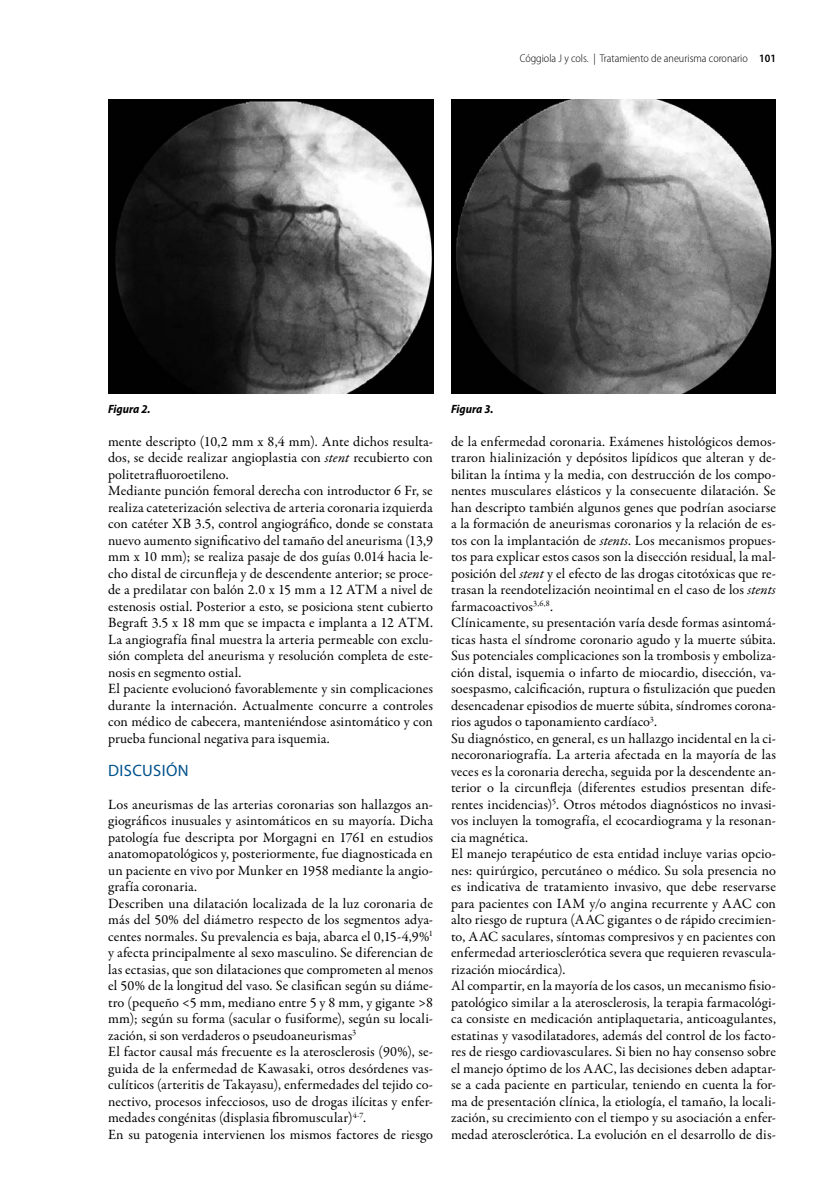
<style>
.page{position:relative;width:830px;height:1191px;background:#fff}
.page>*{position:absolute;margin:0;border:0;box-sizing:border-box;transform-origin:0 0}
.t1{font:16.5px "Myriad Pro";letter-spacing:.02em;color:#00528d}
.t2{font:14.25px/16.5px "Garamond Premr Pro";letter-spacing:.005em;color:#000}
.t3{font:italic 700 semi-condensed 12px "Myriad Pro";color:#000}
.t4{font:300 semi-condensed 11.25px "Myriad Pro";color:#000}
.s1{font-weight:600}
.s2{font-style:italic}
</style>
<div class="page">
<img style="left:108px;top:99px;width:325px;height:295px">
<img style="left:451px;top:99px;width:324px;height:295px">
<p class="t4" style="left:519px;top:52px;width:257px">Cóggiola J y cols. | Tratamiento de aneurisma coronario <span class="s1">101</span></p>
<p class="t3" style="left:108px;top:401px;width:44px">Figura 2.</p>
<p class="t3" style="left:451px;top:401px;width:44px">Figura 3.</p>
<p class="t2" style="left:108px;top:433px;width:326px">mente descripto (10,2 mm x 8,4 mm). Ante dichos resulta&shy;dos, se decide realizar angioplastia con <span class="s2">stent</span> recubierto con politetrafluoroetileno.<br>Mediante punción femoral derecha con introductor 6 Fr, se realiza cateterización selectiva de arteria coronaria izquierda con catéter XB 3.5, control angiográfico, donde se constata nuevo aumento significativo del tamaño del aneurisma (13,9 mm x 10 mm); se realiza pasaje de dos guías 0.014 hacia le&shy;cho distal de circunfleja y de descendente anterior; se proce&shy;de a predilatar con balón 2.0 x 15 mm a 12 ATM a nivel de estenosis ostial. Posterior a esto, se posiciona stent cubierto Begraft 3.5 x 18 mm que se impacta e implanta a 12 ATM.<br>La angiografía final muestra la arteria permeable con exclu&shy;sión completa del aneurisma y resolución completa de este&shy;nosis en segmento ostial.<br>El paciente evolucionó favorablemente y sin complicaciones durante la internación. Actualmente concurre a controles con médico de cabecera, manteniéndose asintomático y con prueba funcional negativa para isquemia.</p>
<p class="t1" style="left:108px;top:760px;width:82px">DISCUSIÓN</p>
<p class="t2" style="left:108px;top:796px;width:326px">Los aneurismas de las arterias coronarias son hallazgos an&shy;giográficos inusuales y asintomáticos en su mayoría. Dicha patología fue descripta por Morgagni en 1761 en estudios anatomopatológicos y, posteriormente, fue diagnosticada en un paciente en vivo por Munker en 1958 mediante la angio&shy;grafía coronaria.<br>Describen una dilatación localizada de la luz coronaria de más del 50% del diámetro respecto de los segmentos adya&shy;centes normales. Su prevalencia es baja, abarca el 0,15-4,9%<sup>1 </sup>y afecta principalmente al sexo masculino. Se diferencian de las ectasias, que son dilataciones que comprometen al menos el 50% de la longitud del vaso. Se clasifican según su diáme&shy;tro (pequeño &lt;5 mm, mediano entre 5 y 8 mm, y gigante &gt;8 mm); según su forma (sacular o fusiforme), según su locali&shy;zación, si son verdaderos o pseudoaneurismas<sup>3<br></sup>El factor causal más frecuente es la aterosclerosis (90%), se&shy;guida de la enfermedad de Kawasaki, otros desórdenes vas&shy;culíticos (arteritis de Takayasu), enfermedades del tejido co&shy;nectivo, procesos infecciosos, uso de drogas ilícitas y enfer&shy;medades congénitas (displasia fibromuscular)<sup>4-7</sup>.<br>En su patogenia intervienen los mismos factores de riesgo</p>
<p class="t2" style="left:451px;top:433px;width:326px">de la enfermedad coronaria. Exámenes histológicos demos&shy;traron hialinización y depósitos lipídicos que alteran y de&shy;bilitan la íntima y la media, con destrucción de los compo&shy;nentes musculares elásticos y la consecuente dilatación. Se han descripto también algunos genes que podrían asociarse a la formación de aneurismas coronarios y la relación de es&shy;tos con la implantación de <span class="s2">stents</span>. Los mecanismos propues&shy;tos para explicar estos casos son la disección residual, la mal&shy;posición del <span class="s2">stent</span> y el efecto de las drogas citotóxicas que re&shy;trasan la reendotelización neointimal en el caso de los <span class="s2">stents </span>farmacoactivos<sup>3,6,8</sup>.<br>Clínicamente, su presentación varía desde formas asintomá&shy;ticas hasta el síndrome coronario agudo y la muerte súbita.<br>Sus potenciales complicaciones son la trombosis y emboliza&shy;ción distal, isquemia o infarto de miocardio, disección, va&shy;soespasmo, calcificación, ruptura o fistulización que pueden desencadenar episodios de muerte súbita, síndromes corona&shy;rios agudos o taponamiento cardíaco<sup>3</sup>.<br>Su diagnóstico, en general, es un hallazgo incidental en la ci&shy;necoronariografía. La arteria afectada en la mayoría de las veces es la coronaria derecha, seguida por la descendente an&shy;terior o la circunfleja (diferentes estudios presentan dife&shy;rentes incidencias)<sup>5</sup>. Otros métodos diagnósticos no invasi&shy;vos incluyen la tomografía, el ecocardiograma y la resonan&shy;cia magnética.<br>El manejo terapéutico de esta entidad incluye varias opcio&shy;nes: quirúrgico, percutáneo o médico. Su sola presencia no es indicativa de tratamiento invasivo, que debe reservarse para pacientes con IAM y/o angina recurrente y AAC con alto riesgo de ruptura (AAC gigantes o de rápido crecimien&shy;to, AAC saculares, síntomas compresivos y en pacientes con enfermedad arteriosclerótica severa que requieren revascula&shy;rización miocárdica).<br>Al compartir, en la mayoría de los casos, un mecanismo fisio&shy;patológico similar a la aterosclerosis, la terapia farmacológi&shy;ca consiste en medicación antiplaquetaria, anticoagulantes, estatinas y vasodilatadores, además del control de los facto&shy;res de riesgo cardiovasculares. Si bien no hay consenso sobre el manejo óptimo de los AAC, las decisiones deben adaptar&shy;se a cada paciente en particular, teniendo en cuenta la for&shy;ma de presentación clínica, la etiología, el tamaño, la locali&shy;zación, su crecimiento con el tiempo y su asociación a enfer&shy;medad aterosclerótica. La evolución en el desarrollo de dis-</p>
</div>
